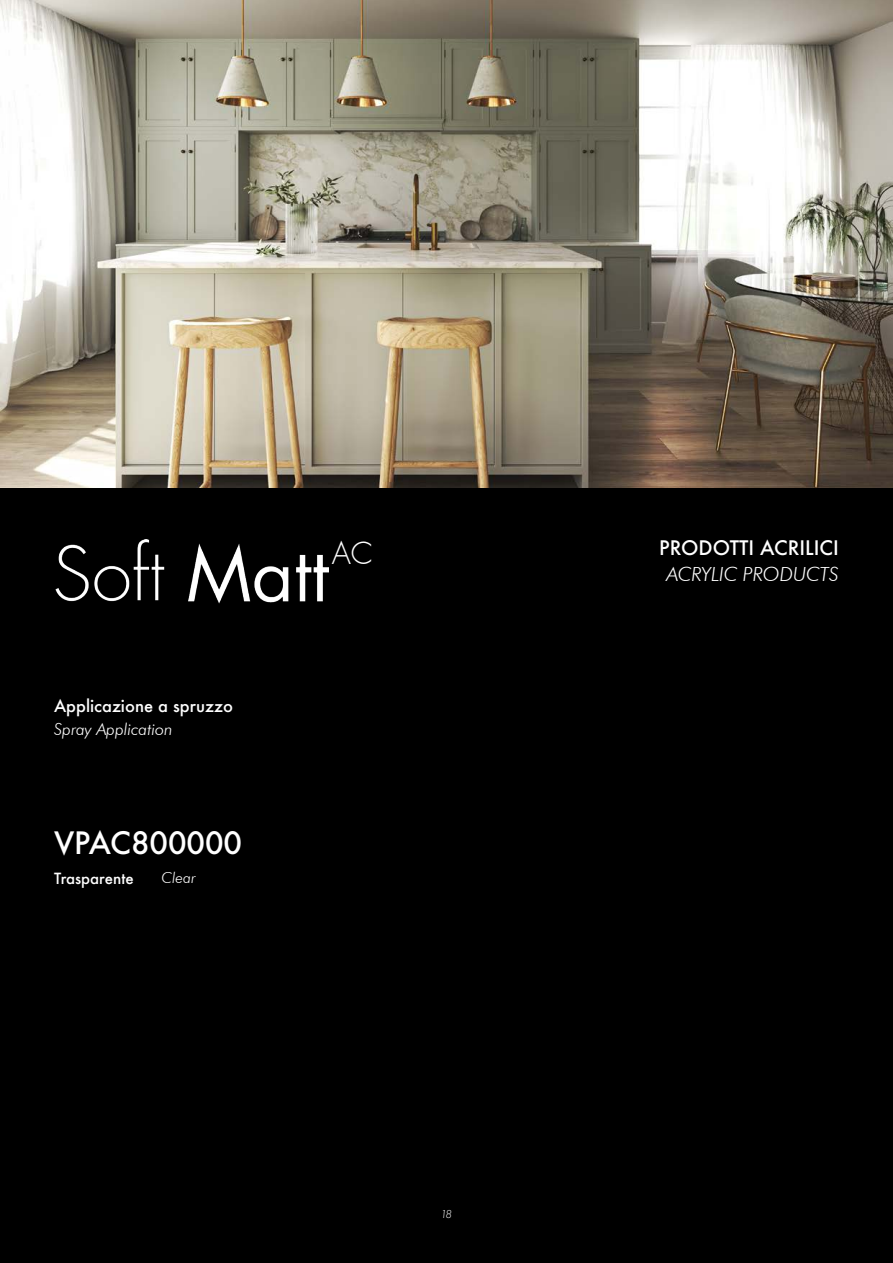
<style>
.page{position:relative;width:893px;height:1263px;background:#000}
.page>*{position:absolute;margin:0;border:0;box-sizing:border-box;transform-origin:0 0}
.t1{font:500 30px "Futura";color:#fff}
.t2{font:300 30px "Futura";color:#fff}
.t3{font:500 19.5px "Futura";color:#fff}
.t4{font:italic 300 19.5px "Futura BT";color:#fff}
.t5{font:500 16.5px "Futura";color:#fff}
.t6{font:italic 300 16.5px "Futura BT";color:#fff}
.t7{font:500 15px "Futura";color:#fff}
.t8{font:italic 300 15px "Futura BT";color:#fff}
.t9{font:italic 300 12px "Futura PT";color:#fff}
</style>
<div class="page">
<img style="left:0;top:0;width:893px;height:488px">
<img style="left:55px;top:539px;width:274px;height:65px">
<p class="t5" style="left:54px;top:694px;width:181px">Applicazione a spruzzo</p>
<p class="t6" style="left:54px;top:719px;width:120px">Spray Application</p>
<p class="t1" style="left:54px;top:822px;width:190px">VPAC800000</p>
<p class="t7" style="left:54px;top:868px;width:81px">Trasparente</p>
<p class="t8" style="left:162px;top:869px;width:36px">Clear</p>
<p class="t2" style="left:332px;top:535px;width:43px">AC</p>
<p class="t9" style="left:440px;top:1207px;width:13px">18</p>
<p class="t3" style="left:659px;top:534px;width:181px">PRODOTTI ACRILICI</p>
<p class="t4" style="left:667px;top:562px;width:174px">ACRYLIC PRODUCTS</p>
</div>
